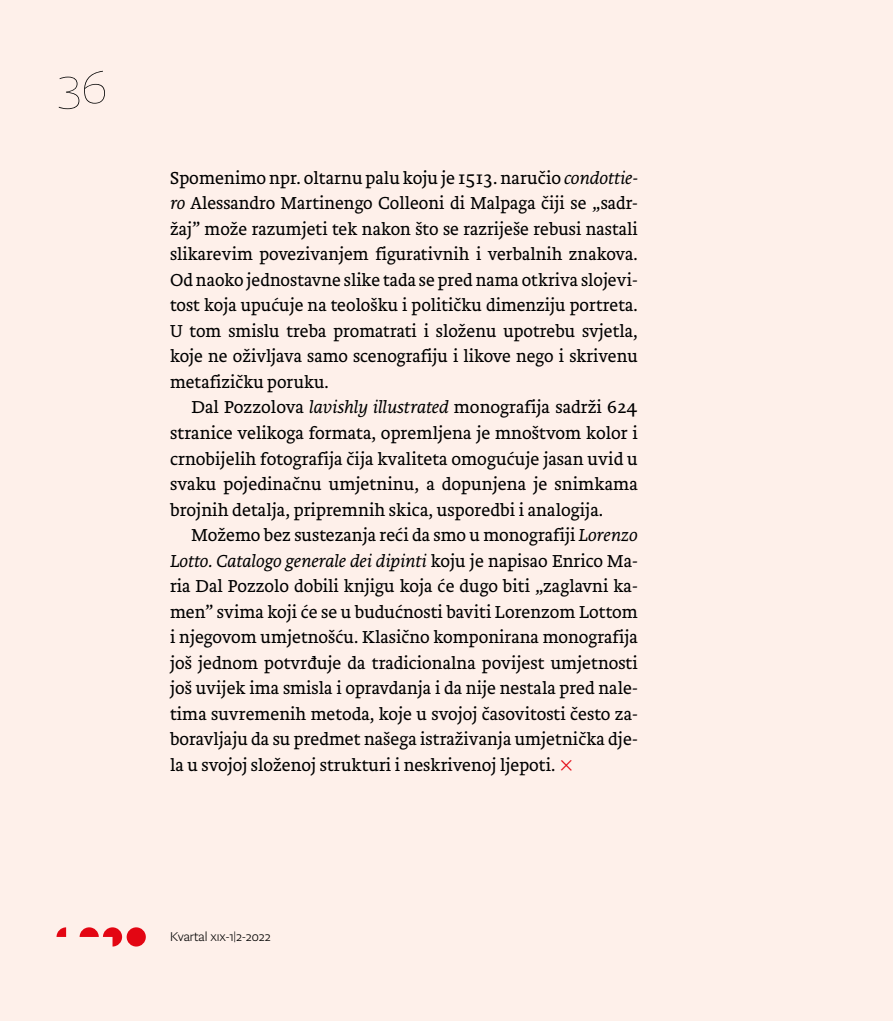
<style>
.page{position:relative;width:893px;height:1021px;background:#fff}
.page>*{position:absolute;margin:0;border:0;box-sizing:border-box;transform-origin:0 0}
.t1{font:55.35px "Lumin Sans Std Hair";color:#000}
.t2{font:300 18px/25.5px "Brioni Text Std";color:#000;text-align:justify}
.t3{font:300 14.1px "Lumin Sans Std";color:#000}
.s1{font-style:italic}
.s2{font-family:"Lumin Sans Std";font-weight:100;font-size:36px;color:#e30613}
</style>
<div class="page">
<div style="left:0;top:0;width:893px;height:1020px;background:#fef0ea"></div>
<div style="left:127px;top:927px;width:19px;height:19px;background:#e30613;border-radius:50%"></div>
<svg style="left:80px;top:927px;width:42px;height:19px"></svg>
<svg style="left:57px;top:927px;width:9px;height:9px"></svg>
<h1 class="t1" style="left:57px;top:56px;width:52px">36</h1>
<p class="t2" style="left:170px;top:166px;width:469px">Spomenimo npr. oltarnu palu koju je 1513. naručio <span class="s1">condottie&shy;ro</span> Alessandro Martinengo Colleoni di Malpaga čiji se „sadr&shy;žaj” može razumjeti tek nakon što se razriješe rebusi nastali slikarevim povezivanjem figurativnih i verbalnih znakova.<br>Od naoko jednostavne slike tada se pred nama otkriva slojevi&shy;tost koja upućuje na teološku i političku dimenziju portreta.<br>U tom smislu treba promatrati i složenu upotrebu svjetla, koje ne oživljava samo scenografiju i likove nego i skrivenu metafizičku poruku.</p>
<p class="t2" style="left:170px;top:395px;width:469px;text-indent:21px">Dal Pozzolova <span class="s1">lavishly illustrated</span> monografija sadrži 624 stranice velikoga formata, opremljena je mnoštvom kolor i crnobijelih fotografija čija kvaliteta omogućuje jasan uvid u svaku pojedinačnu umjetninu, a dopunjena je snimkama brojnih detalja, pripremnih skica, usporedbi i analogija.</p>
<p class="t2" style="left:170px;top:523px;width:469px;text-indent:21px">Možemo bez sustezanja reći da smo u monografiji <span class="s1">Lorenzo Lotto. Catalogo generale dei dipinti</span> koju je napisao Enrico Ma&shy;ria Dal Pozzolo dobili knjigu koja će dugo biti „zaglavni ka&shy;men” svima koji će se u budućnosti baviti Lorenzom Lottom i njegovom umjetnošću. Klasično komponirana monografija još jednom potvrđuje da tradicionalna povijest umjetnosti još uvijek ima smisla i opravdanja i da nije nestala pred nale&shy;tima suvremenih metoda, koje u svojoj časovitosti često za&shy;boravljaju da su predmet našega istraživanja umjetnička dje&shy;la u svojoj složenoj strukturi i neskrivenoj ljepoti. <span class="s2">×</span></p>
<p class="t3" style="left:170px;top:928px;width:102px">Kvartal xix-1|2-2022</p>
</div>
